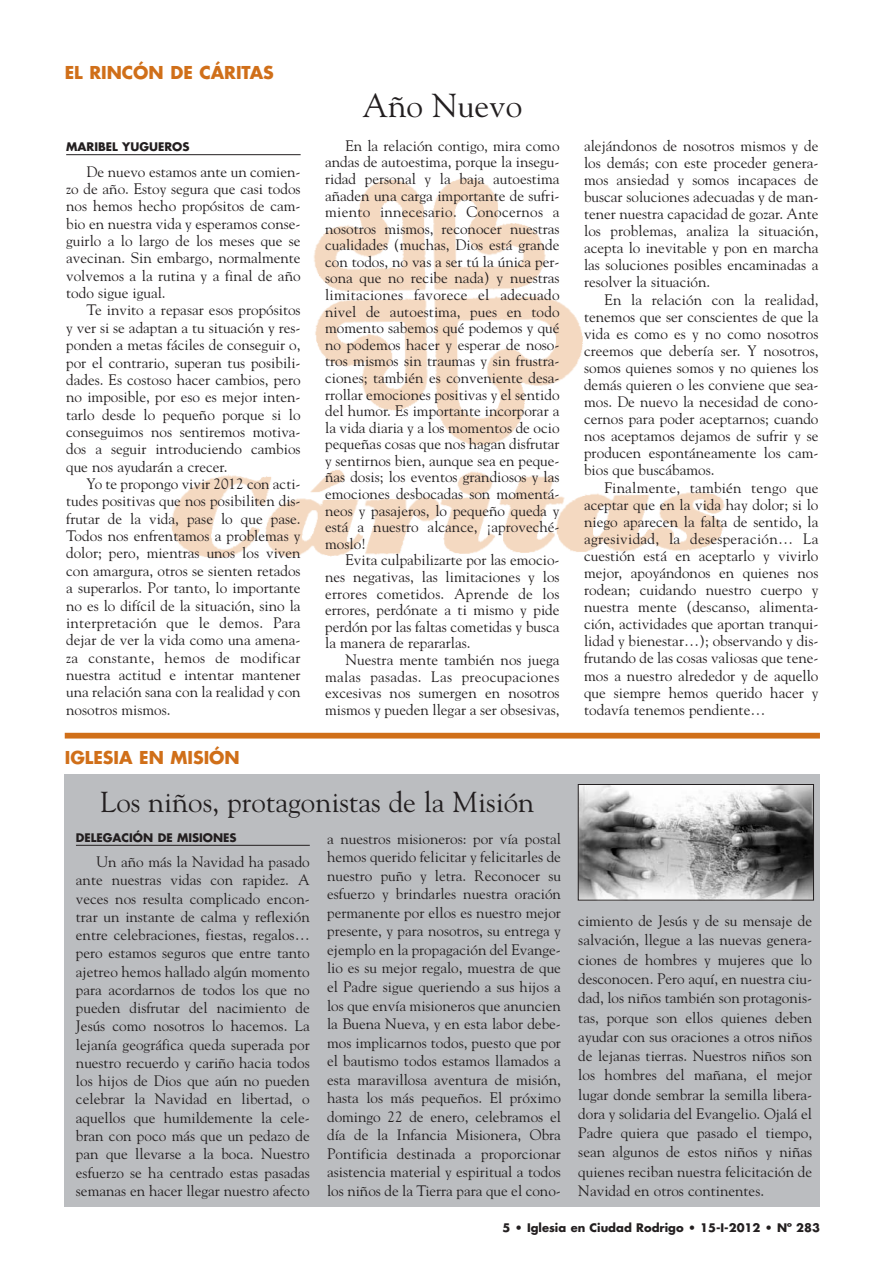
<style>
.page{position:relative;width:893px;height:1266px;background:#fff}
.page>*{position:absolute;margin:0;border:0;box-sizing:border-box;transform-origin:0 0}
.t1{font:33.15px "Goudy";color:#231f20}
.t2{font:28.8px "Goudy";color:#231f20}
.t3{font:700 17.25px "Futura";color:#d06f19}
.t4{font:15.15px/16.6px "Goudy";color:#231f20;text-align:justify}
.t5{font:700 11.55px "Futura";color:#231f20}
</style>
<div class="page">
<img style="left:131px;top:155px;width:594px;height:404px">
<hr style="left:66px;top:154px;width:235px;height:1px;background:#231f20">
<div style="left:65px;top:774px;width:755px;height:432px;background:#bbbdc0"></div>
<hr style="left:76px;top:845px;width:234px;height:1px;background:#231f20">
<div style="left:65px;top:732px;width:755px;height:6px;background:#d06f19"></div>
<img style="left:580px;top:786px;width:232px;height:112px">
<div style="left:578px;top:784px;width:236px;height:116px;border:1px solid #231f20"></div>
<p class="t3" style="left:65px;top:65px;width:211px">EL RINCÓN DE CÁRITAS</p>
<p class="t5" style="left:66px;top:141px;width:125px">MARIBEL YUGUEROS</p>
<p class="t4" style="left:66px;top:164px;width:236px;line-height:17.4px;text-indent:20px">De nuevo estamos ante un comien&shy;zo de año. Estoy segura que casi todos nos hemos hecho propósitos de cam&shy;bio en nuestra vida y esperamos conse&shy;guirlo a lo largo de los meses que se avecinan. Sin embargo, normalmente volvemos a la rutina y a final de año todo sigue igual.</p>
<p class="t4" style="left:66px;top:303px;width:236px;line-height:17.4px;text-indent:20px">Te invito a repasar esos propósitos y ver si se adaptan a tu situación y res&shy;ponden a metas fáciles de conseguir o, por el contrario, superan tus posibili&shy;dades. Es costoso hacer cambios, pero no imposible, por eso es mejor inten&shy;tarlo desde lo pequeño porque si lo conseguimos nos sentiremos motiva&shy;dos a seguir introduciendo cambios que nos ayudarán a crecer.</p>
<p class="t4" style="left:66px;top:476px;width:236px;line-height:17.4px;text-indent:20px">Yo te propongo vivir 2012 con acti&shy;tudes positivas que nos posibiliten dis&shy;frutar de la vida, pase lo que pase.<br>Todos nos enfrentamos a problemas y dolor; pero, mientras unos los viven con amargura, otros se sienten retados a superarlos. Por tanto, lo importante no es lo difícil de la situación, sino la interpretación que le demos. Para dejar de ver la vida como una amena&shy;za constante, hemos de modificar nuestra actitud e intentar mantener una relación sana con la realidad y con nosotros mismos.</p>
<p class="t3" style="left:65px;top:750px;width:177px">IGLESIA EN MISIÓN</p>
<h1 class="t1" style="left:362px;top:93px;width:161px">Año Nuevo</h1>
<p class="t4" style="left:325px;top:138px;width:236px;text-indent:20px">En la relación contigo, mira como andas de autoestima, porque la insegu&shy;ridad personal y la baja autoestima añaden una carga importante de sufri&shy;miento innecesario. Conocernos a nosotros mismos, reconocer nuestras cualidades (muchas, Dios está grande con todos, no vas a ser tú la única per&shy;sona que no recibe nada) y nuestras limitaciones favorece el adecuado nivel de autoestima, pues en todo momento sabemos qué podemos y qué no podemos hacer y esperar de noso&shy;tros mismos sin traumas y sin frustra&shy;ciones; también es conveniente desa&shy;rrollar emociones positivas y el sentido del humor. Es importante incorporar a la vida diaria y a los momentos de ocio pequeñas cosas que nos hagan disfrutar y sentirnos bien, aunque sea en peque&shy;ñas dosis; los eventos grandiosos y las emociones desbocadas son momentá&shy;neos y pasajeros, lo pequeño queda y está a nuestro alcance, ¡aproveché&shy;moslo!</p>
<p class="t4" style="left:325px;top:553px;width:236px;text-indent:20px">Evita culpabilizarte por las emocio&shy;nes negativas, las limitaciones y los errores cometidos. Aprende de los errores, perdónate a ti mismo y pide perdón por las faltas cometidas y busca la manera de repararlas.</p>
<p class="t4" style="left:325px;top:652px;width:236px;text-indent:20px">Nuestra mente también nos juega malas pasadas. Las preocupaciones excesivas nos sumergen en nosotros mismos y pueden llegar a ser obsesivas,</p>
<h2 class="t2" style="left:100px;top:790px;width:435px">Los niños, protagonistas de la Misión</h2>
<p class="t5" style="left:76px;top:832px;width:162px">DELEGACIÓN DE MISIONES</p>
<p class="t4" style="left:76px;top:853px;width:235px;line-height:18.3px;text-indent:20px">Un año más la Navidad ha pasado ante nuestras vidas con rapidez. A veces nos resulta complicado encon&shy;trar un instante de calma y reflexión entre celebraciones, fiestas, regalos… pero estamos seguros que entre tanto ajetreo hemos hallado algún momento para acordarnos de todos los que no pueden disfrutar del nacimiento de Jesús como nosotros lo hacemos. La lejanía geográfica queda superada por nuestro recuerdo y cariño hacia todos los hijos de Dios que aún no pueden celebrar la Navidad en libertad, o aquellos que humildemente la cele&shy;bran con poco más que un pedazo de pan que llevarse a la boca. Nuestro esfuerzo se ha centrado estas pasadas semanas en hacer llegar nuestro afecto</p>
<p class="t4" style="left:327px;top:830px;width:235px;line-height:18.5px">a nuestros misioneros: por vía postal hemos querido felicitar y felicitarles de nuestro puño y letra. Reconocer su esfuerzo y brindarles nuestra oración permanente por ellos es nuestro mejor presente, y para nosotros, su entrega y ejemplo en la propagación del Evange&shy;lio es su mejor regalo, muestra de que el Padre sigue queriendo a sus hijos a los que envía misioneros que anuncien la Buena Nueva, y en esta labor debe&shy;mos implicarnos todos, puesto que por el bautismo todos estamos llamados a esta maravillosa aventura de misión, hasta los más pequeños. El próximo domingo 22 de enero, celebramos el día de la Infancia Misionera, Obra Pontificia destinada a proporcionar asistencia material y espiritual a todos los niños de la Tierra para que el cono-</p>
<p class="t4" style="left:584px;top:138px;width:236px;line-height:17.1px">alejándonos de nosotros mismos y de los demás; con este proceder genera&shy;mos ansiedad y somos incapaces de buscar soluciones adecuadas y de man&shy;tener nuestra capacidad de gozar. Ante los problemas, analiza la situación, acepta lo inevitable y pon en marcha las soluciones posibles encaminadas a resolver la situación.</p>
<p class="t4" style="left:584px;top:292px;width:236px;line-height:17.1px;text-indent:20px">En la relación con la realidad, tenemos que ser conscientes de que la vida es como es y no como nosotros creemos que debería ser. Y nosotros, somos quienes somos y no quienes los demás quieren o les conviene que sea&shy;mos. De nuevo la necesidad de cono&shy;cernos para poder aceptarnos; cuando nos aceptamos dejamos de sufrir y se producen espontáneamente los cam&shy;bios que buscábamos.</p>
<p class="t4" style="left:584px;top:480px;width:236px;line-height:17.1px;text-indent:20px">Finalmente, también tengo que aceptar que en la vida hay dolor; si lo niego aparecen la falta de sentido, la agresividad, la desesperación… La cuestión está en aceptarlo y vivirlo mejor, apoyándonos en quienes nos rodean; cuidando nuestro cuerpo y nuestra mente (descanso, alimenta&shy;ción, actividades que aportan tranqui&shy;lidad y bienestar…); observando y dis&shy;frutando de las cosas valiosas que tene&shy;mos a nuestro alrededor y de aquello que siempre hemos querido hacer y todavía tenemos pendiente…</p>
<p class="t4" style="left:578px;top:912px;width:235px;line-height:19.2px">cimiento de Jesús y de su mensaje de salvación, llegue a las nuevas genera&shy;ciones de hombres y mujeres que lo desconocen. Pero aquí, en nuestra ciu&shy;dad, los niños también son protagonis&shy;tas, porque son ellos quienes deben ayudar con sus oraciones a otros niños de lejanas tierras. Nuestros niños son los hombres del mañana, el mejor lugar donde sembrar la semilla libera&shy;dora y solidaria del Evangelio. Ojalá el Padre quiera que pasado el tiempo, sean algunos de estos niños y niñas quienes reciban nuestra felicitación de Navidad en otros continentes.</p>
<p class="t5" style="left:502px;top:1222px;width:319px">5 • Iglesia en Ciudad Rodrigo • 15-I-2012 • Nº 283</p>
</div>
